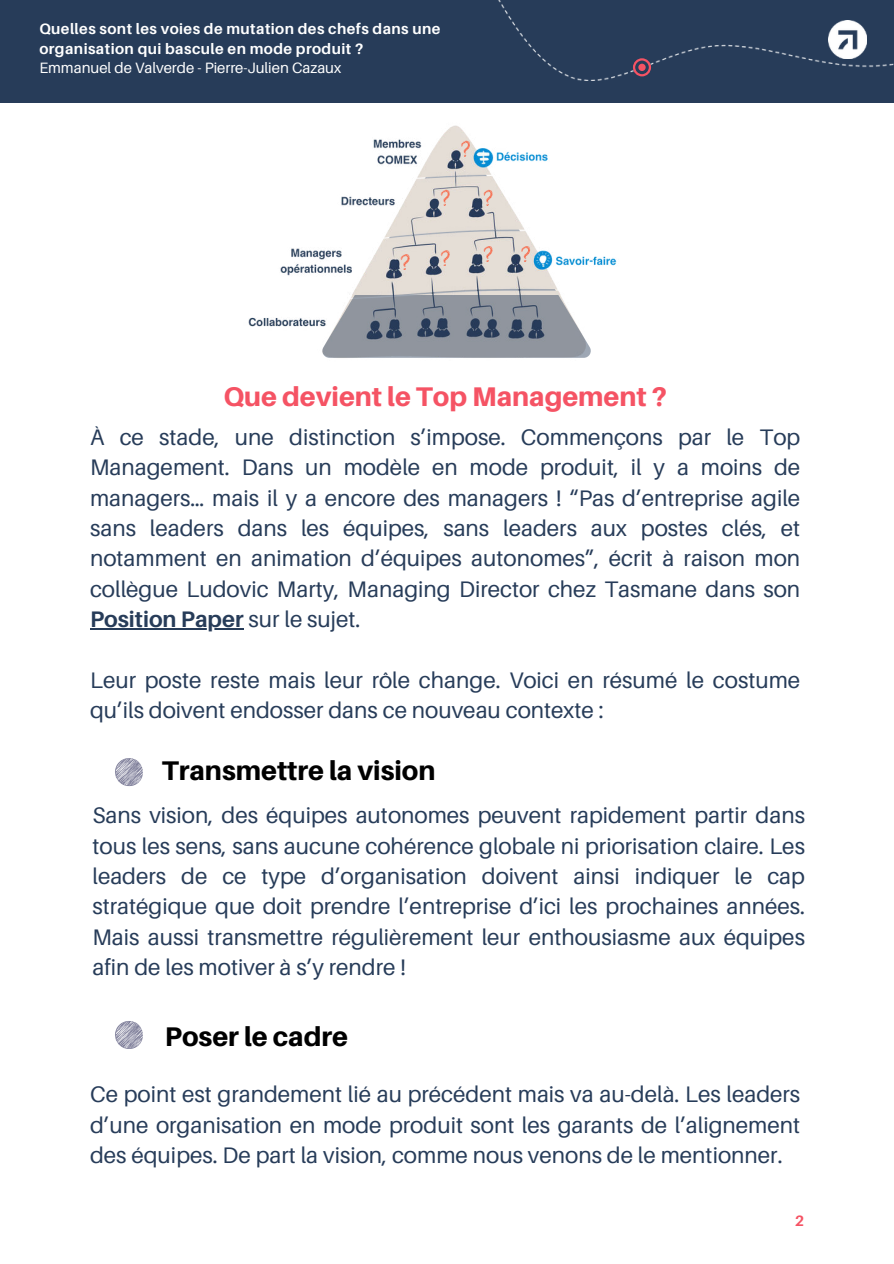
<style>
.page{position:relative;width:894px;height:1264px;background:#fff}
.page>*{position:absolute;margin:0;border:0;box-sizing:border-box;transform-origin:0 0}
.t1{font:800 27px "Aileron";color:#000}
.t2{font:800 27px "Aileron";color:#f55364}
.t3{font:22.5px/30.3px "Aileron";color:#273c59;text-align:justify}
.t4{font:700 15px/20.2px "Aileron";letter-spacing:.03em;color:#fff}
.t5{font:15px "Aileron";color:#fff}
.t6{font:700 15px "Aileron";color:#f55364}
.s1{font-weight:700}
</style>
<div class="page">
<div style="left:0;top:0;width:893px;height:103px;background:#273c59"></div>
<img style="left:498px;top:0;width:395px;height:68px">
<svg style="left:632px;top:58px;width:19px;height:18px"></svg>
<img style="left:827px;top:20px;width:39px;height:39px">
<hr style="left:90px;top:628px;width:153px;height:1px;background:#273c59">
<svg style="left:115px;top:758px;width:28px;height:28px"></svg>
<svg style="left:115px;top:1021px;width:28px;height:28px"></svg>
<img style="left:248px;top:317px;width:74px;height:10px">
<svg style="left:322px;top:295px;width:269px;height:63px;background:#9097a1"></svg>
<img style="left:280px;top:64px;width:365px;height:231px">
<svg style="left:483px;top:190px;width:9px;height:15px"></svg>
<svg style="left:483px;top:246px;width:9px;height:16px"></svg>
<svg style="left:521px;top:246px;width:9px;height:16px"></svg>
<svg style="left:440px;top:250px;width:9px;height:16px"></svg>
<svg style="left:440px;top:190px;width:9px;height:15px"></svg>
<svg style="left:400px;top:254px;width:9px;height:16px"></svg>
<svg style="left:461px;top:141px;width:9px;height:15px"></svg>
<p class="t4" style="left:39px;top:18px;width:402px">Quelles sont les voies de mutation des chefs dans une organisation qui bascule en mode produit ?</p>
<p class="t5" style="left:39px;top:59px;width:303px">Emmanuel de Valverde - Pierre-Julien Cazaux</p>
<p class="t2" style="left:223px;top:381px;width:445px">Que devient le Top Management ?</p>
<p class="t3" style="left:90px;top:422px;width:711px">À ce stade, une distinction s’impose. Commençons par le Top Management. Dans un modèle en mode produit, il y a moins de managers… mais il y a encore des managers ! “Pas d’entreprise agile sans leaders dans les équipes, sans leaders aux postes clés, et notamment en animation d’équipes autonomes”, écrit à raison mon collègue Ludovic Marty, Managing Director chez Tasmane dans son <span class="s1">Position Paper</span> sur le sujet.</p>
<p class="t3" style="left:90px;top:665px;width:711px">Leur poste reste mais leur rôle change. Voici en résumé le costume qu’ils doivent endosser dans ce nouveau contexte :</p>
<p class="t1" style="left:162px;top:755px;width:275px">Transmettre la vision</p>
<p class="t3" style="left:92px;top:800px;width:713px">Sans vision, des équipes autonomes peuvent rapidement partir dans tous les sens, sans aucune cohérence globale ni priorisation claire. Les leaders de ce type d’organisation doivent ainsi indiquer le cap stratégique que doit prendre l’entreprise d’ici les prochaines années.<br>Mais aussi transmettre régulièrement leur enthousiasme aux équipes afin de les motiver à s’y rendre !</p>
<p class="t1" style="left:165px;top:1021px;width:184px">Poser le cadre</p>
<p class="t3" style="left:90px;top:1079px;width:711px">Ce point est grandement lié au précédent mais va au-delà. Les leaders d’une organisation en mode produit sont les garants de l’alignement des équipes. De part la vision, comme nous venons de le mentionner.</p>
<p class="t6" style="left:794px;top:1211px;width:11px">2</p>
</div>
